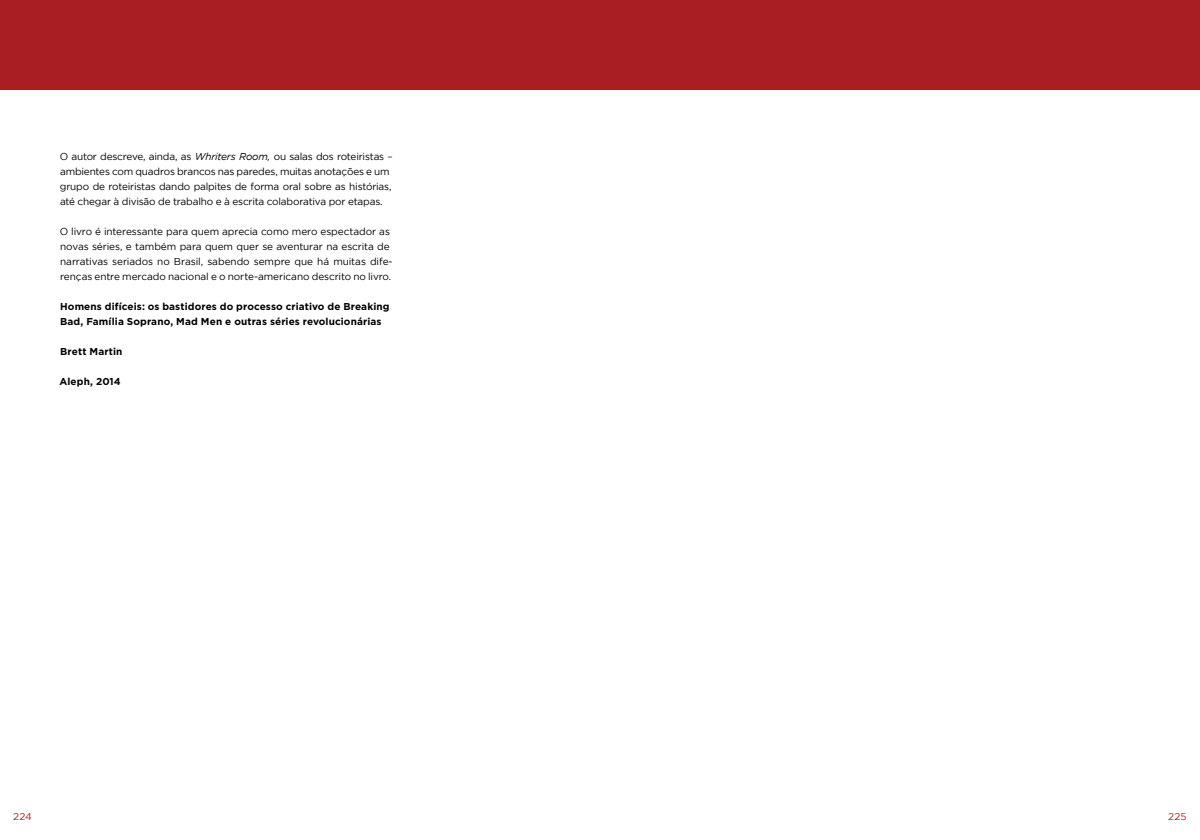
<style>
.page{position:relative;width:1200px;height:840px;background:#fff}
.page>*{position:absolute;margin:0;border:0;box-sizing:border-box;transform-origin:0 0}
.t1{font:10px/15px "Gotham";letter-spacing:-.015em;color:#000}
.t2{font:700 10px/15px "Gotham";letter-spacing:.01em;color:#000}
.t3{font:10px "Gotham";letter-spacing:.02em;color:#a91e23}
.s1{font-style:italic}
</style>
<div class="page">
<div style="left:600px;top:0;width:600px;height:90px;background:#a91e23"></div>
<div style="left:0;top:0;width:600px;height:90px;background:#a91e23"></div>
<p class="t1" style="left:60px;top:149px;width:335px">O autor descreve, ainda, as <span class="s1">Whriters Room,</span> ou salas dos roteiristas – ambientes com quadros brancos nas paredes, muitas anotações e um grupo de roteiristas dando palpites de forma oral sobre as histórias, até chegar à divisão de trabalho e à escrita colaborativa por etapas.</p>
<p class="t1" style="left:60px;top:224px;width:335px">O livro é interessante para quem aprecia como mero espectador as novas séries, e também para quem quer se aventurar na escrita de narrativas seriados no Brasil, sabendo sempre que há muitas dife&shy;renças entre mercado nacional e o norte-americano descrito no livro.</p>
<p class="t2" style="left:60px;top:299px;width:331px">Homens difíceis: os bastidores do processo criativo de Breaking<br>Bad, Família Soprano, Mad Men e outras séries revolucionárias</p>
<p class="t2" style="left:60px;top:344px;width:64px">Brett Martin</p>
<p class="t2" style="left:59px;top:374px;width:63px">Aleph, 2014</p>
<p class="t3" style="left:13px;top:811px;width:20px">224</p>
<p class="t3" style="left:1168px;top:811px;width:20px">225</p>
</div>
